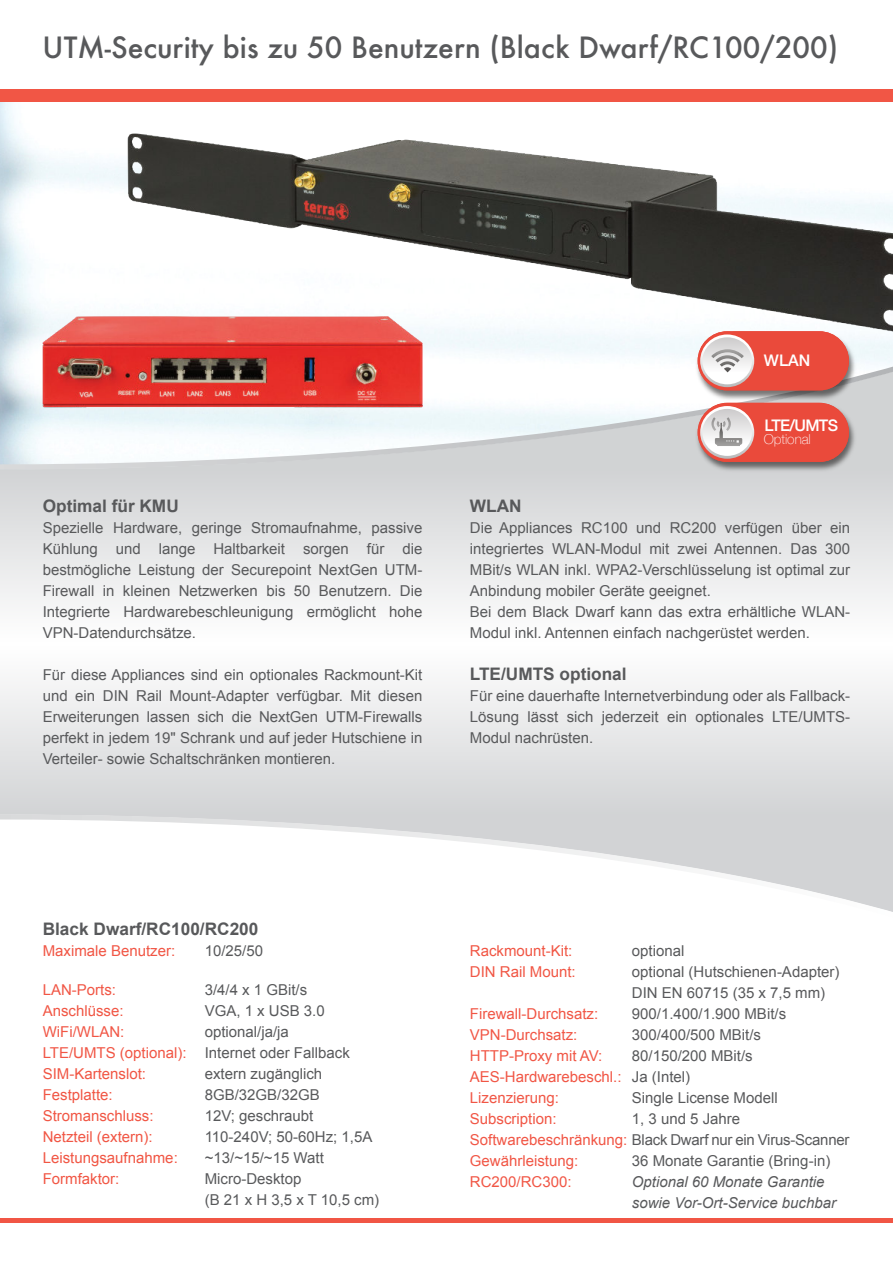
<style>
.page{position:relative;width:893px;height:1263px;background:#fff}
.page>*{position:absolute;margin:0;border:0;box-sizing:border-box;transform-origin:0 0}
.t1{font:500 28.5px "Futura";color:#58595b}
.t2{font:700 17.25px "Arial";color:#58595b}
.t3{font:500 15.9px "Helvetica Neue";letter-spacing:-.045em;color:#fff}
.t4{font:15px/21px "Arial";color:#58595b}
.t5{font:15px/21px "Arial";color:#f15645}
.t6{font:15px "Arial";color:#f15644}
.t7{font:italic 15px/21px "Arial";color:#58595b}
.t8{font:100 13.65px "Helvetica Neue";color:#fff}
.s1{color:#f15645}
.s2{color:#f15644}
.s3{color:#58595b}
</style>
<div class="page">
<img style="left:39px;top:313px;width:387px;height:50px">
<img style="left:124px;top:133px;width:769px;height:205px">
<svg style="left:0;top:470px;width:893px;height:344px"></svg>
<svg style="left:0;top:814px;width:893px;height:98px"></svg>
<svg style="left:0;top:363px;width:893px;height:107px"></svg>
<div style="left:0;top:1218px;width:893px;height:5px;background:#f15645"></div>
<div style="left:0;top:89px;width:893px;height:13px;background:#f15645"></div>
<img style="left:696px;top:403px;width:161px;height:70px">
<svg style="left:698px;top:403px;width:151px;height:59px;background:#e2776d"></svg>
<img style="left:696px;top:331px;width:161px;height:70px">
<svg style="left:698px;top:331px;width:151px;height:59px;background:#e57a70"></svg>
<h1 class="t1" style="left:43px;top:34px;width:797px">UTM-Security bis zu 50 Benutzern (Black Dwarf/RC100/200)</h1>
<p class="t3" style="left:764px;top:351px;width:48px">WLAN</p>
<p class="t2" style="left:43px;top:500px;width:138px">Optimal für KMU</p>
<p class="t4" style="left:43px;top:519px;width:381px;text-align:justify">Spezielle Hardware, geringe Stromaufnahme, passive Kühlung und lange Haltbarkeit sorgen für die bestmögliche Leistung der Securepoint NextGen UTM-Firewall in kleinen Netzwerken bis 50 Benutzern. Die Integrierte Hardwarebeschleunigung ermöglicht hohe VPN-Datendurchsätze.</p>
<p class="t4" style="left:43px;top:666px;width:381px;text-align:justify">Für diese Appliances sind ein optionales Rackmount-Kit und ein DIN Rail Mount-Adapter verfügbar. Mit diesen Erweiterungen lassen sich die NextGen UTM-Firewalls perfekt in jedem 19" Schrank und auf jeder Hutschiene in Verteiler- sowie Schaltschränken montieren.</p>
<p class="t3" style="left:764px;top:415px;width:75px">LTE/UMTS</p>
<p class="t8" style="left:764px;top:431px;width:49px">Optional</p>
<p class="t2" style="left:470px;top:500px;width:53px">WLAN</p>
<p class="t4" style="left:470px;top:519px;width:382px">Die Appliances RC100 und RC200 verfügen über ein integriertes WLAN-Modul mit zwei Antennen. Das 300<br>MBit/s WLAN inkl. WPA2-Verschlüsselung ist optimal zur Anbindung mobiler Geräte geeignet.<br>Bei dem Black Dwarf kann das extra erhältliche WLAN-Modul inkl. Antennen einfach nachgerüstet werden.</p>
<p class="t2" style="left:470px;top:668px;width:158px">LTE/UMTS optional</p>
<p class="t4" style="left:470px;top:687px;width:382px;text-align:justify">Für eine dauerhafte Internetverbindung oder als Fallback-Lösung lässt sich jederzeit ein optionales LTE/UMTS-Modul nachrüsten.</p>
<p class="t2" style="left:43px;top:923px;width:217px">Black Dwarf/RC100/RC200</p>
<p class="t5" style="left:43px;top:942px;width:134px">Maximale Benutzer:</p>
<p class="t4" style="left:205px;top:942px;width:60px">10/25/50</p>
<p class="t5" style="left:43px;top:981px;width:75px">LAN-Ports:</p>
<p class="t4" style="left:205px;top:981px;width:104px">3/4/4 x 1 GBit/s</p>
<p class="t6" style="left:43px;top:1005px;width:82px">Anschlüsse:</p>
<p class="t4" style="left:205px;top:1002px;width:122px">VGA, 1 x USB 3.0</p>
<p class="t5" style="left:43px;top:1023px;width:83px">WiFi/WLAN:</p>
<p class="t4" style="left:43px;top:1023px;width:309px;text-indent:162px">optional/ja/ja<br><span class="s1">LTE/UMTS (optional):</span> Internet oder Fallback<br><span class="s2">SIM-Kartenslot:</span></p>
<p class="t4" style="left:205px;top:1065px;width:119px">extern zugänglich</p>
<p class="t6" style="left:43px;top:1089px;width:72px">Festplatte:</p>
<p class="t4" style="left:205px;top:1086px;width:117px">8GB/32GB/32GB</p>
<p class="t6" style="left:43px;top:1110px;width:112px">Stromanschluss:</p>
<p class="t4" style="left:205px;top:1107px;width:110px">12V; geschraubt</p>
<p class="t6" style="left:43px;top:1131px;width:112px">Netzteil (extern):</p>
<p class="t4" style="left:205px;top:1128px;width:169px">110-240V; 50-60Hz; 1,5A</p>
<p class="t6" style="left:43px;top:1152px;width:137px">Leistungsaufnahme:</p>
<p class="t4" style="left:205px;top:1149px;width:121px">~13/~15/~15 Watt</p>
<p class="t6" style="left:43px;top:1173px;width:78px">Formfaktor:</p>
<p class="t4" style="left:205px;top:1170px;width:176px">Micro-Desktop<br>(B 21 x H 3,5 x T 10,5 cm)</p>
<p class="t6" style="left:470px;top:945px;width:104px">Rackmount-Kit:</p>
<p class="t4" style="left:632px;top:942px;width:54px">optional</p>
<p class="t6" style="left:470px;top:966px;width:107px">DIN Rail Mount:</p>
<p class="t4" style="left:632px;top:963px;width:209px">optional (Hutschienen-Adapter)<br>DIN EN 60715 (35 x 7,5 mm)</p>
<p class="t5" style="left:470px;top:1005px;width:130px">Firewall-Durchsatz:</p>
<p class="t4" style="left:632px;top:1005px;width:156px">900/1.400/1.900 MBit/s</p>
<p class="t5" style="left:470px;top:1026px;width:109px">VPN-Durchsatz:</p>
<p class="t4" style="left:632px;top:1026px;width:131px">300/400/500 MBit/s</p>
<p class="t5" style="left:470px;top:1047px;width:134px">HTTP-Proxy mit AV:</p>
<p class="t5" style="left:470px;top:1047px;width:284px;text-indent:162px"><span class="s3">80/150/200 MBit/s<br></span>AES-Hardwarebeschl.: <span class="s3">Ja (Intel)<br></span>Lizenzierung:</p>
<p class="t4" style="left:632px;top:1089px;width:147px">Single License Modell</p>
<p class="t5" style="left:470px;top:1110px;width:88px">Subscription:</p>
<p class="t4" style="left:470px;top:1110px;width:381px;text-indent:162px">1, 3 und 5 Jahre<br><span class="s1">Softwarebeschränkung:</span> Black Dwarf nur ein Virus-Scanner<br><span class="s1">Gewährleistung:</span></p>
<p class="t4" style="left:632px;top:1152px;width:200px">36 Monate Garantie (Bring-in)</p>
<p class="t5" style="left:470px;top:1173px;width:103px">RC200/RC300:</p>
<p class="t7" style="left:632px;top:1172px;width:206px">Optional 60 Monate Garantie sowie Vor-Ort-Service buchbar</p>
</div>
